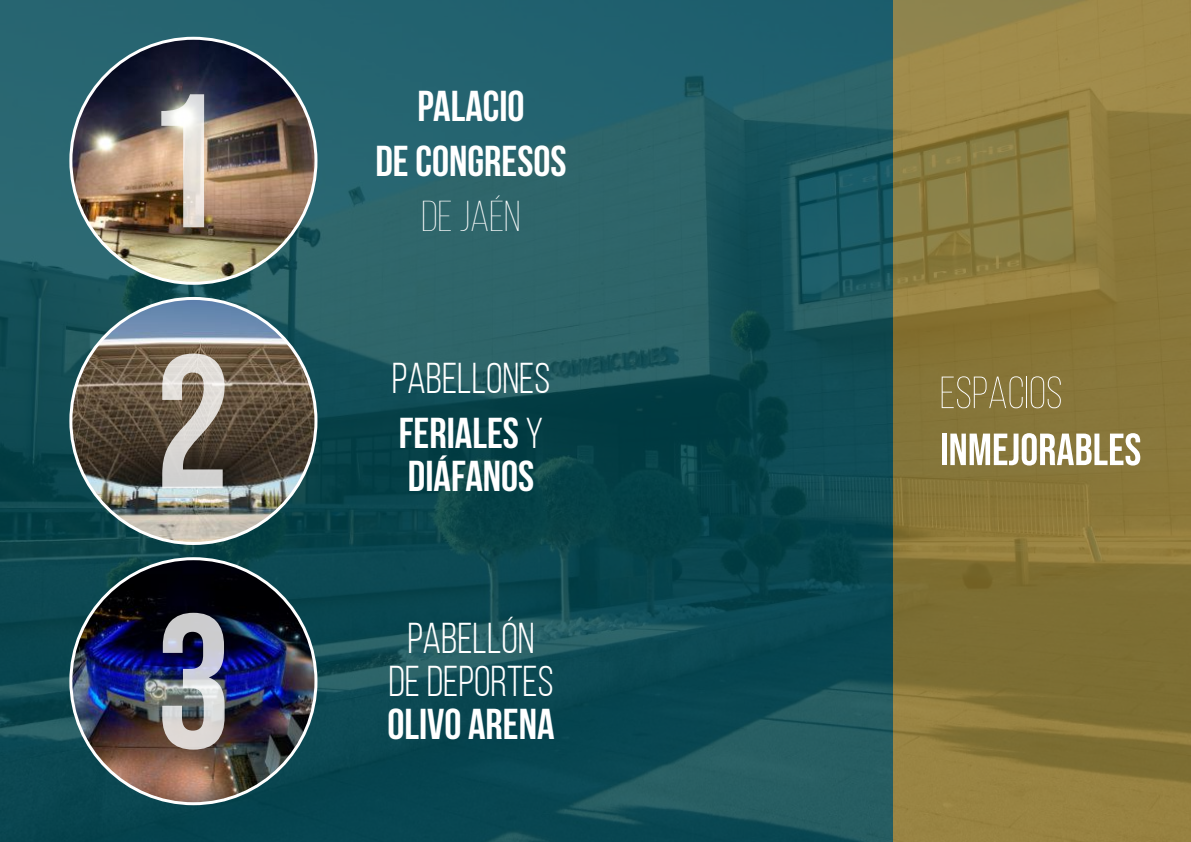
<style>
.page{position:relative;width:1191px;height:842px;background:#fff}
.page>*{position:absolute;margin:0;border:0;box-sizing:border-box;transform-origin:0 0}
.t1{font:43px/55px "Bebas Neue";color:#fff}
.t2{font:700 43px/55px "Bebas Neue";color:#fff;text-align:center}
.t3{font:300 43px "Bebas Neue";color:#fff}
.s1{font-weight:700}
</style>
<div class="page">
<div style="left:893px;top:0;width:298px;height:842px;background:#90792b;opacity:.8"></div>
<svg style="left:941px;top:376px;width:81px;height:32px;background:#948550"></svg>
<hr style="left:1026px;top:377px;width:1px;height:31px;background:#fff">
<svg style="left:1030px;top:376px;width:30px;height:32px"></svg>
<div style="left:941px;top:434px;width:5px;height:31px;background:#fff"></div>
<svg style="left:950px;top:433px;width:190px;height:32px"></svg>
<div style="left:0;top:0;width:893px;height:842px;background:#004851;opacity:.8"></div>
<img style="left:71px;top:38px;width:245px;height:245px;border-radius:50%">
<img style="left:161px;top:94px;width:43px;height:133px">
<img style="left:71px;top:298px;width:245px;height:245px;border-radius:50%">
<svg style="left:162px;top:353px;width:63px;height:135px;background:#9f988e"></svg>
<img style="left:71px;top:559px;width:245px;height:245px;border-radius:50%">
<img style="left:162px;top:613px;width:63px;height:137px">
<p class="t2" style="left:375px;top:83px;width:193px">PALACIO<br>DE CONGRESOS</p>
<p class="t3" style="left:421px;top:199px;width:100px">DE JAÉN</p>
<p class="t1" style="left:392px;top:355px;width:160px">PABELLONES<br><span class="s1">FERIALES</span> Y</p>
<p class="t2" style="left:408px;top:453px;width:128px">DIÁFANOS</p>
<p class="t1" style="left:388px;top:621px;width:167px;line-height:43px;text-align:center">PABELLÓN<br>DE DEPORTES</p>
<p class="t2" style="left:387px;top:701px;width:169px">OLIVO ARENA</p>
</div>
